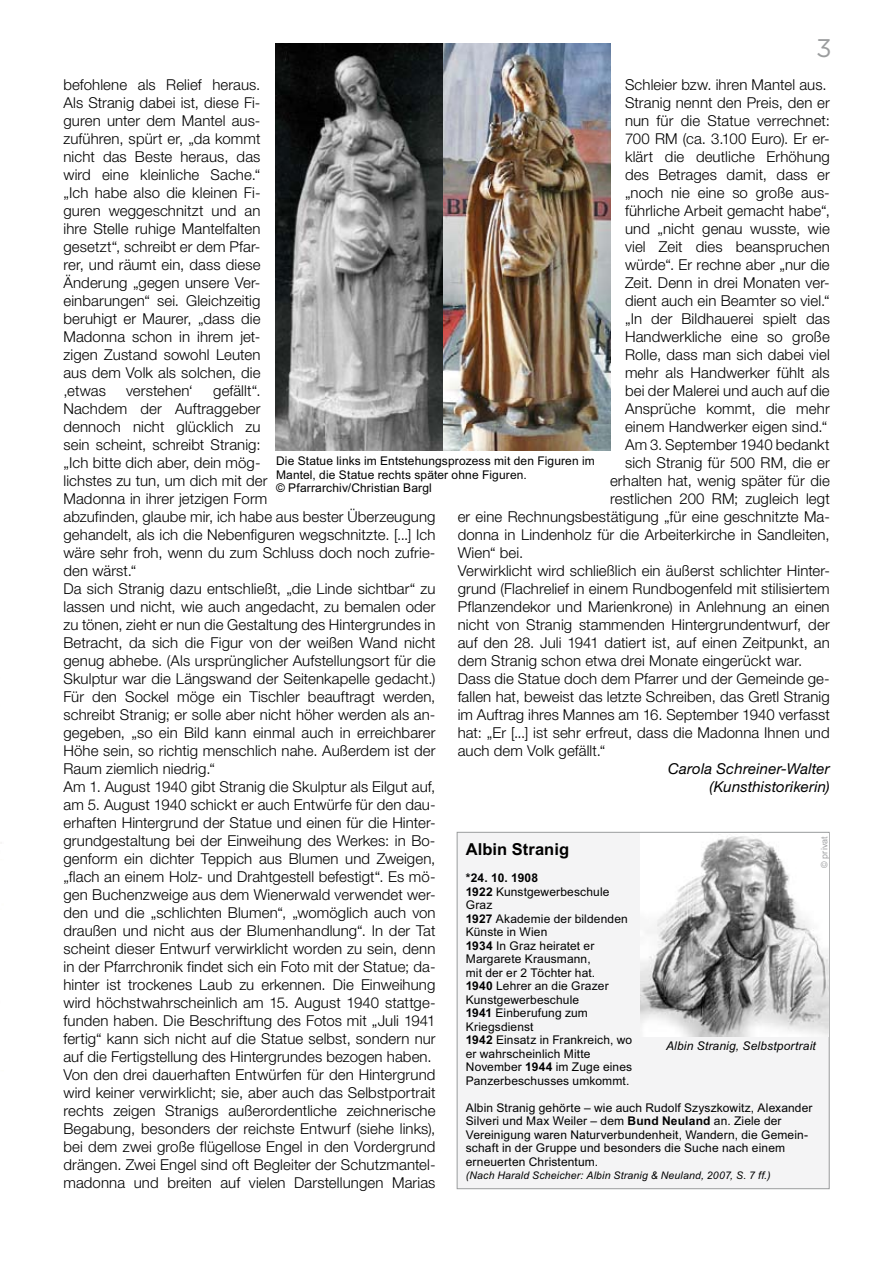
<style>
.page{position:relative;width:893px;height:1263px;background:#fff}
.page>*{position:absolute;margin:0;border:0;box-sizing:border-box;transform-origin:0 0}
.t1{font:25.5px "Gotham";color:#9b9d9e}
.t2{font:700 16.5px "Arial";color:#000}
.t3{font:300 15px/18px "Helvetica Neue";letter-spacing:.01em;color:#000;text-align:justify}
.t4{font:italic 15px/18px "Helvetica Neue";letter-spacing:.01em;color:#000;text-align:right}
.t5{font:12px/13.5px "Arial";letter-spacing:.01em;color:#000}
.t6{font:italic 12px "Arial";letter-spacing:.015em;color:#000}
.t7{font:italic 10.5px "Arial";letter-spacing:.015em;color:#000}
.t8{font:9px "Arial";letter-spacing:.015em;color:#a1a2a4}
.s1{font-weight:700}
</style>
<div class="page">
<img style="left:444px;top:44px;width:166px;height:406px">
<div style="left:457px;top:832px;width:372px;height:357px;background:#f4f4f5"></div>
<img style="left:641px;top:833px;width:187px;height:204px">
<img style="left:276px;top:44px;width:166px;height:406px">
<h1 class="t1" style="left:816px;top:37px;width:17px">3</h1>
<p class="t3" style="left:625px;top:77px;width:203px">Schleier bzw. ihren Mantel aus.</p>
<p class="t3" style="left:625px;top:95px;width:206px">Stranig nennt den Preis, den er</p>
<p class="t3" style="left:625px;top:113px;width:206px">nun für die Statue verrechnet:</p>
<p class="t3" style="left:625px;top:131px;width:206px">700 RM (ca. 3.100 Euro). Er er-</p>
<p class="t3" style="left:625px;top:149px;width:206px">klärt die deutliche Erhöhung</p>
<p class="t3" style="left:625px;top:167px;width:206px">des Betrages damit, dass er</p>
<p class="t3" style="left:625px;top:185px;width:206px">„noch nie eine so große aus-</p>
<p class="t3" style="left:625px;top:203px;width:206px">führliche Arbeit gemacht habe“,</p>
<p class="t3" style="left:625px;top:221px;width:206px">und „nicht genau wusste, wie</p>
<p class="t3" style="left:625px;top:239px;width:206px">viel Zeit dies beanspruchen</p>
<p class="t3" style="left:625px;top:257px;width:206px">würde“. Er rechne aber „nur die</p>
<p class="t3" style="left:625px;top:275px;width:206px">Zeit. Denn in drei Monaten ver-</p>
<p class="t3" style="left:625px;top:293px;width:206px">dient auch ein Beamter so viel.“</p>
<p class="t3" style="left:625px;top:311px;width:206px">„In der Bildhauerei spielt das</p>
<p class="t3" style="left:625px;top:329px;width:206px">Handwerkliche eine so große</p>
<p class="t3" style="left:625px;top:347px;width:206px">Rolle, dass man sich dabei viel</p>
<p class="t3" style="left:625px;top:365px;width:206px">mehr als Handwerker fühlt als</p>
<p class="t3" style="left:625px;top:383px;width:206px">bei der Malerei und auch auf die</p>
<p class="t3" style="left:625px;top:401px;width:206px">Ansprüche kommt, die mehr</p>
<p class="t3" style="left:625px;top:419px;width:204px">einem Handwerker eigen sind.“</p>
<p class="t3" style="left:625px;top:437px;width:206px">Am 3. September 1940 bedankt</p>
<p class="t3" style="left:625px;top:455px;width:206px">sich Stranig für 500 RM, die er</p>
<p class="t3" style="left:610px;top:473px;width:221px">erhalten hat, wenig später für die</p>
<p class="t3" style="left:610px;top:491px;width:221px">restlichen 200 RM; zugleich legt</p>
<p class="t3" style="left:458px;top:509px;width:374px">er eine Rechnungsbestätigung „für eine geschnitzte Ma-</p>
<p class="t3" style="left:458px;top:527px;width:373px">donna in Lindenholz für die Arbeiterkirche in Sandleiten,</p>
<p class="t3" style="left:458px;top:545px;width:67px">Wien“ bei.</p>
<p class="t3" style="left:458px;top:563px;width:374px">Verwirklicht wird schließlich ein äußerst schlichter Hinter-</p>
<p class="t3" style="left:458px;top:581px;width:373px">grund (Flachrelief in einem Rundbogenfeld mit stilisiertem</p>
<p class="t3" style="left:458px;top:599px;width:373px">Pflanzendekor und Marienkrone) in Anlehnung an einen</p>
<p class="t3" style="left:458px;top:617px;width:373px">nicht von Stranig stammenden Hintergrundentwurf, der</p>
<p class="t3" style="left:458px;top:635px;width:373px">auf den 28. Juli 1941 datiert ist, auf einen Zeitpunkt, an</p>
<p class="t3" style="left:458px;top:653px;width:346px">dem Stranig schon etwa drei Monate eingerückt war.</p>
<p class="t3" style="left:458px;top:671px;width:374px">Dass die Statue doch dem Pfarrer und der Gemeinde ge-</p>
<p class="t3" style="left:458px;top:689px;width:374px">fallen hat, beweist das letzte Schreiben, das Gretl Stranig</p>
<p class="t3" style="left:458px;top:707px;width:374px">im Auftrag ihres Mannes am 16. September 1940 verfasst</p>
<p class="t3" style="left:458px;top:725px;width:373px">hat: „Er [...] ist sehr erfreut, dass die Madonna Ihnen und</p>
<p class="t3" style="left:458px;top:743px;width:149px">auch dem Volk gefällt.“</p>
<p class="t4" style="left:668px;top:761px;width:163px">Carola Schreiner-Walter (Kunsthistorikerin)</p>
<p class="t3" style="left:63px;top:77px;width:199px">befohlene als Relief heraus.<br>Als Stranig dabei ist, diese Fi&shy;guren unter dem Mantel aus&shy;zuführen, spürt er, „da kommt nicht das Beste heraus, das wird eine kleinliche Sache.“ „Ich habe also die kleinen Fi&shy;guren weggeschnitzt und an ihre Stelle ruhige Mantelfalten gesetzt“, schreibt er dem Pfar&shy;rer, und räumt ein, dass diese Änderung „gegen unsere Ver&shy;einbarungen“ sei. Gleichzeitig beruhigt er Maurer, „dass die Madonna schon in ihrem jet&shy;zigen Zustand sowohl Leuten aus dem Volk als solchen, die ‚etwas</p>
<p class="t3" style="left:63px;top:383px;width:374px;text-align:left;text-indent:150px">gefällt“.<br>Nachdem der Auftraggeber<br>dennoch nicht glücklich zu<br>sein scheint, schreibt Stranig:<br>„Ich bitte dich aber, dein mög-<br>lichstes zu tun, um dich mit der<br>Madonna in ihrer jetzigen Form<br>abzufinden, glaube mir, ich habe aus bester Überzeugung gehandelt, als ich die Nebenfiguren wegschnitzte. [...] Ich wäre sehr froh, wenn du zum Schluss doch noch zufrie&shy;den wärst.“<br>Da sich Stranig dazu entschließt, „die Linde sichtbar“ zu lassen und nicht, wie auch angedacht, zu bemalen oder zu tönen, zieht er nun die Gestaltung des Hintergrundes in Betracht, da sich die Figur von der weißen Wand nicht genug abhebe. (Als ursprünglicher Aufstellungsort für die Skulptur war die Längswand der Seitenkapelle gedacht.)<br>Für den Sockel möge ein Tischler beauftragt werden, schreibt Stranig; er solle aber nicht höher werden als an&shy;gegeben, „so ein Bild kann einmal auch in erreichbarer Höhe sein, so richtig menschlich nahe. Außerdem ist der Raum ziemlich niedrig.“<br>Am 1. August 1940 gibt Stranig die Skulptur als Eilgut auf, am 5. August 1940 schickt er auch Entwürfe für den dau&shy;erhaften Hintergrund der Statue und einen für die Hinter&shy;grundgestaltung bei der Einweihung des Werkes: in Bo&shy;genform ein dichter Teppich aus Blumen und Zweigen, „flach an einem Holz- und Drahtgestell befestigt“. Es mö&shy;gen Buchenzweige aus dem Wienerwald verwendet wer&shy;den und die „schlichten Blumen“, „womöglich auch von draußen und nicht aus der Blumenhandlung“. In der Tat scheint dieser Entwurf verwirklicht worden zu sein, denn in der Pfarrchronik findet sich ein Foto mit der Statue; da&shy;hinter ist trockenes Laub zu erkennen. Die Einweihung wird höchstwahrscheinlich am 15. August 1940 stattge&shy;funden haben. Die Beschriftung des Fotos mit „Juli 1941 fertig“ kann sich nicht auf die Statue selbst, sondern nur auf die Fertigstellung des Hintergrundes bezogen haben.<br>Von den drei dauerhaften Entwürfen für den Hintergrund wird keiner verwirklicht; sie, aber auch das Selbstportrait rechts zeigen Stranigs außerordentliche zeichnerische Begabung, besonders der reichste Entwurf (siehe links), bei dem zwei große flügellose Engel in den Vordergrund drängen. Zwei Engel sind oft Begleiter der Schutzmantel&shy;madonna und breiten auf vielen Darstellungen Marias</p>
<p class="t3" style="left:126px;top:383px;width:68px">verstehen‘</p>
<p class="t5" style="left:276px;top:455px;width:320px">Die Statue links im Entstehungsprozess mit den Figuren im<br>Mantel, die Statue rechts später ohne Figuren.<br>© Pfarrarchiv/Christian Bargl</p>
<p class="t8" style="left:821px;top:868px;width:34px;rotate:-90deg">© privat</p>
<p class="t2" style="left:466px;top:843px;width:105px">Albin Stranig</p>
<p class="t5" style="left:466px;top:872px;width:168px"><span class="s1">*24. 10. 1908<br>1922</span> Kunstgewerbeschule<br>Graz<br><span class="s1">1927</span> Akademie der bildenden<br>Künste in Wien<br><span class="s1">1934</span> In Graz heiratet er<br>Margarete Krausmann,<br>mit der er 2 Töchter hat.<br><span class="s1">1940</span> Lehrer an die Grazer<br>Kunstgewerbeschule<br><span class="s1">1941</span> Einberufung zum<br>Kriegsdienst<br><span class="s1">1942</span> Einsatz in Frankreich, wo er wahrscheinlich Mitte<br>November <span class="s1">1944</span> im Zuge eines<br>Panzerbeschusses umkommt.</p>
<p class="t5" style="left:466px;top:1102px;width:348px">Albin Stranig gehörte – wie auch Rudolf Szyszkowitz, Alexander Silveri und Max Weiler – dem <span class="s1">Bund Neuland</span> an. Ziele der Vereinigung waren Naturverbundenheit, Wandern, die Gemein&shy;schaft in der Gruppe und besonders die Suche nach einem erneuerten Christentum.</p>
<p class="t7" style="left:466px;top:1172px;width:306px">(Nach Harald Scheicher: Albin Stranig &amp; Neuland, 2007, S. 7 ff.)</p>
<p class="t6" style="left:666px;top:1041px;width:151px">Albin Stranig, Selbstportrait</p>
</div>
